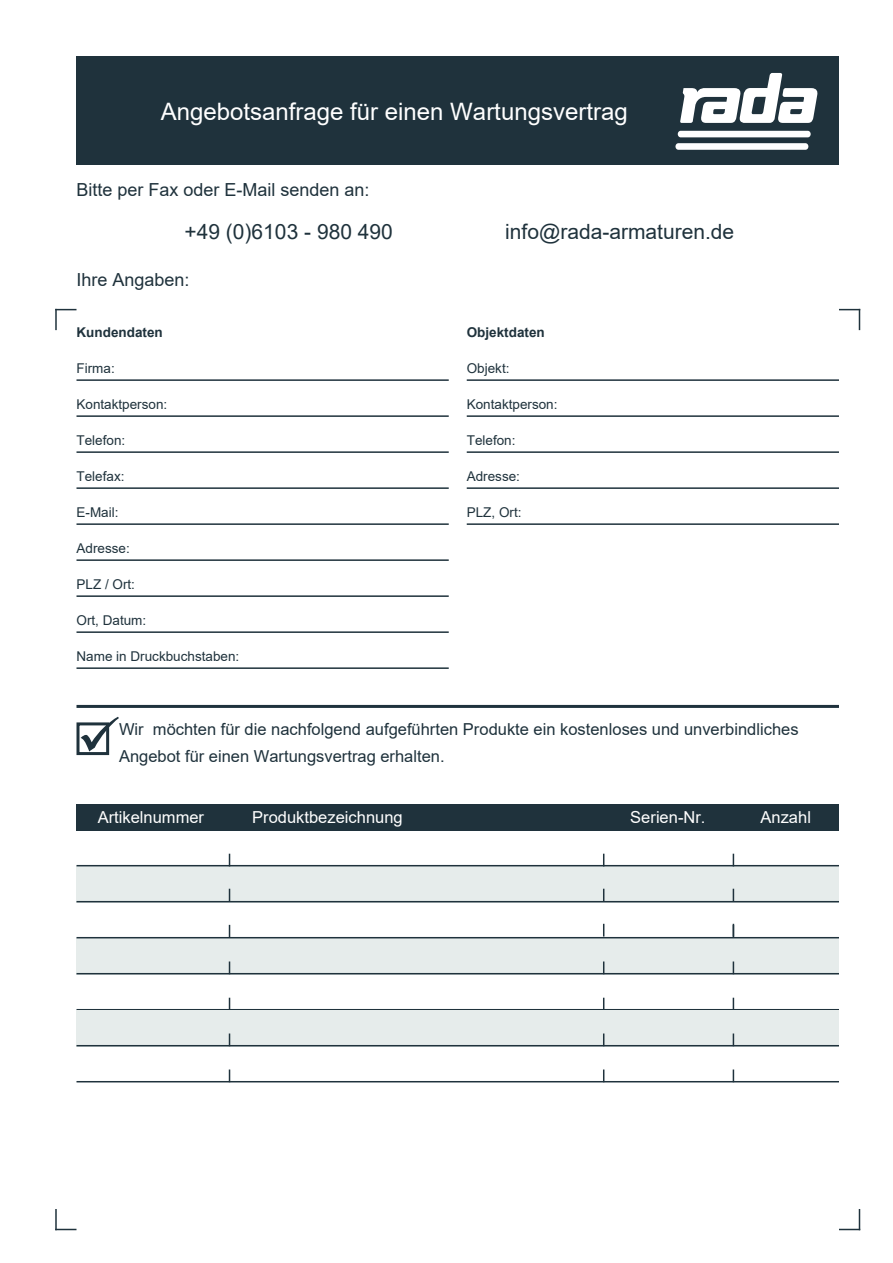
<style>
.page{position:relative;width:893px;height:1263px;background:#fff}
.page>*{position:absolute;margin:0;border:0;box-sizing:border-box;transform-origin:0 0}
.t1{font:24px "Arial";color:#fff}
.t2{font:21px "Arial";color:#1f323c}
.t3{font:18px "Arial";color:#1f323c}
.t4{font:16.5px/27px "Arial";color:#1f323c}
.t5{font:16.5px "Arial";color:#fff}
.t6{font:13.5px "Arial";color:#1f323c}
.t7{font:700 13.5px "Arial";color:#1f323c}
</style>
<div class="page">
<div style="left:76px;top:938px;width:763px;height:36px;background:#e6eceb"></div>
<div style="left:76px;top:866px;width:763px;height:36px;background:#e6eceb"></div>
<div style="left:76px;top:57px;width:763px;height:108px;background:#1f323c"></div>
<hr style="left:76px;top:379px;width:373px;height:2px;background:#1f323c">
<hr style="left:76px;top:415px;width:373px;height:2px;background:#1f323c">
<hr style="left:76px;top:451px;width:373px;height:2px;background:#1f323c">
<hr style="left:76px;top:487px;width:373px;height:2px;background:#1f323c">
<hr style="left:76px;top:523px;width:373px;height:2px;background:#1f323c">
<hr style="left:76px;top:559px;width:373px;height:2px;background:#1f323c">
<hr style="left:76px;top:595px;width:373px;height:2px;background:#1f323c">
<hr style="left:76px;top:667px;width:373px;height:2px;background:#1f323c">
<hr style="left:76px;top:631px;width:373px;height:2px;background:#1f323c">
<hr style="left:76px;top:705px;width:763px;height:3px;background:#1f323d">
<hr style="left:467px;top:379px;width:372px;height:2px;background:#1f323c">
<hr style="left:467px;top:415px;width:372px;height:2px;background:#1f323c">
<hr style="left:467px;top:451px;width:372px;height:2px;background:#1f323c">
<hr style="left:55px;top:309px;width:2px;height:21px;background:#1f323c">
<svg style="left:55px;top:309px;width:21px;height:1px"></svg>
<svg style="left:839px;top:309px;width:21px;height:21px"></svg>
<hr style="left:467px;top:487px;width:372px;height:2px;background:#1f323c">
<hr style="left:467px;top:523px;width:372px;height:2px;background:#1f323c">
<div style="left:76px;top:722px;width:33px;height:33px;border:3px solid #1f323c"></div>
<hr style="left:55px;top:1209px;width:2px;height:21px;background:#1f323c">
<svg style="left:55px;top:1229px;width:21px;height:1px"></svg>
<svg style="left:839px;top:1209px;width:21px;height:21px"></svg>
<div style="left:76px;top:804px;width:763px;height:26px;background:#1f323c"></div>
<hr style="left:76px;top:865px;width:763px;height:1px;background:#1f323c">
<hr style="left:76px;top:901px;width:763px;height:1px;background:#1f323c">
<hr style="left:76px;top:1009px;width:763px;height:1px;background:#1f323c">
<hr style="left:76px;top:937px;width:763px;height:1px;background:#1f323c">
<hr style="left:76px;top:973px;width:763px;height:1px;background:#1f323c">
<svg style="left:229px;top:925px;width:1px;height:12px"></svg>
<svg style="left:229px;top:889px;width:1px;height:12px"></svg>
<svg style="left:603px;top:924px;width:1px;height:12px"></svg>
<svg style="left:603px;top:889px;width:1px;height:12px"></svg>
<svg style="left:733px;top:924px;width:1px;height:13px"></svg>
<svg style="left:733px;top:889px;width:1px;height:12px"></svg>
<svg style="left:229px;top:961px;width:1px;height:12px"></svg>
<svg style="left:603px;top:961px;width:1px;height:12px"></svg>
<svg style="left:733px;top:961px;width:1px;height:12px"></svg>
<div style="left:678px;top:131px;width:133px;height:6px;background:#fff;border-radius:3px"></div>
<div style="left:675px;top:143px;width:133px;height:7px;background:#fff;border-radius:3px"></div>
<svg style="left:680px;top:73px;width:137px;height:50px"></svg>
<svg style="left:81px;top:717px;width:38px;height:34px"></svg>
<div style="left:76px;top:1010px;width:763px;height:36px;background:#e6eceb"></div>
<hr style="left:76px;top:1045px;width:763px;height:1px;background:#1f323c">
<svg style="left:229px;top:1033px;width:1px;height:12px"></svg>
<svg style="left:603px;top:1033px;width:1px;height:12px"></svg>
<svg style="left:733px;top:1033px;width:1px;height:12px"></svg>
<hr style="left:76px;top:1081px;width:763px;height:1px;background:#1f323c">
<svg style="left:229px;top:1069px;width:1px;height:12px"></svg>
<svg style="left:603px;top:1069px;width:1px;height:12px"></svg>
<svg style="left:733px;top:1069px;width:1px;height:12px"></svg>
<p class="t1" style="left:161px;top:95px;width:468px">Angebotsanfrage für einen Wartungsvertrag</p>
<p class="t3" style="left:76px;top:177px;width:295px">Bitte per Fax oder E-Mail senden an:</p>
<p class="t2" style="left:185px;top:217px;width:210px">+49 (0)6103 - 980 490</p>
<p class="t2" style="left:505px;top:217px;width:231px">info@rada-armaturen.de</p>
<p class="t3" style="left:76px;top:267px;width:115px">Ihre Angaben:</p>
<p class="t7" style="left:76px;top:322px;width:88px">Kundendaten</p>
<p class="t6" style="left:76px;top:359px;width:40px">Firma:</p>
<p class="t6" style="left:76px;top:395px;width:92px">Kontaktperson:</p>
<p class="t6" style="left:76px;top:431px;width:50px">Telefon:</p>
<p class="t6" style="left:76px;top:467px;width:50px">Telefax:</p>
<p class="t6" style="left:76px;top:503px;width:43px">E-Mail:</p>
<p class="t6" style="left:76px;top:539px;width:55px">Adresse:</p>
<p class="t6" style="left:76px;top:575px;width:60px">PLZ / Ort:</p>
<p class="t6" style="left:76px;top:611px;width:71px">Ort, Datum:</p>
<p class="t6" style="left:76px;top:647px;width:164px">Name in Druckbuchstaben:</p>
<p class="t7" style="left:467px;top:322px;width:80px">Objektdaten</p>
<p class="t6" style="left:467px;top:359px;width:44px">Objekt:</p>
<p class="t6" style="left:467px;top:395px;width:92px">Kontaktperson:</p>
<p class="t6" style="left:467px;top:431px;width:50px">Telefon:</p>
<p class="t6" style="left:467px;top:467px;width:55px">Adresse:</p>
<p class="t6" style="left:467px;top:503px;width:56px">PLZ, Ort:</p>
<p class="t4" style="left:119px;top:715px;width:681px">Wir möchten für die nachfolgend aufgeführten Produkte ein kostenloses und unverbindliches<br>Angebot für einen Wartungsvertrag erhalten.</p>
<p class="t5" style="left:98px;top:806px;width:108px">Artikelnummer</p>
<p class="t5" style="left:252px;top:806px;width:152px">Produktbezeichnung</p>
<p class="t5" style="left:630px;top:806px;width:77px">Serien-Nr.</p>
<p class="t5" style="left:760px;top:806px;width:52px">Anzahl</p>
</div>
